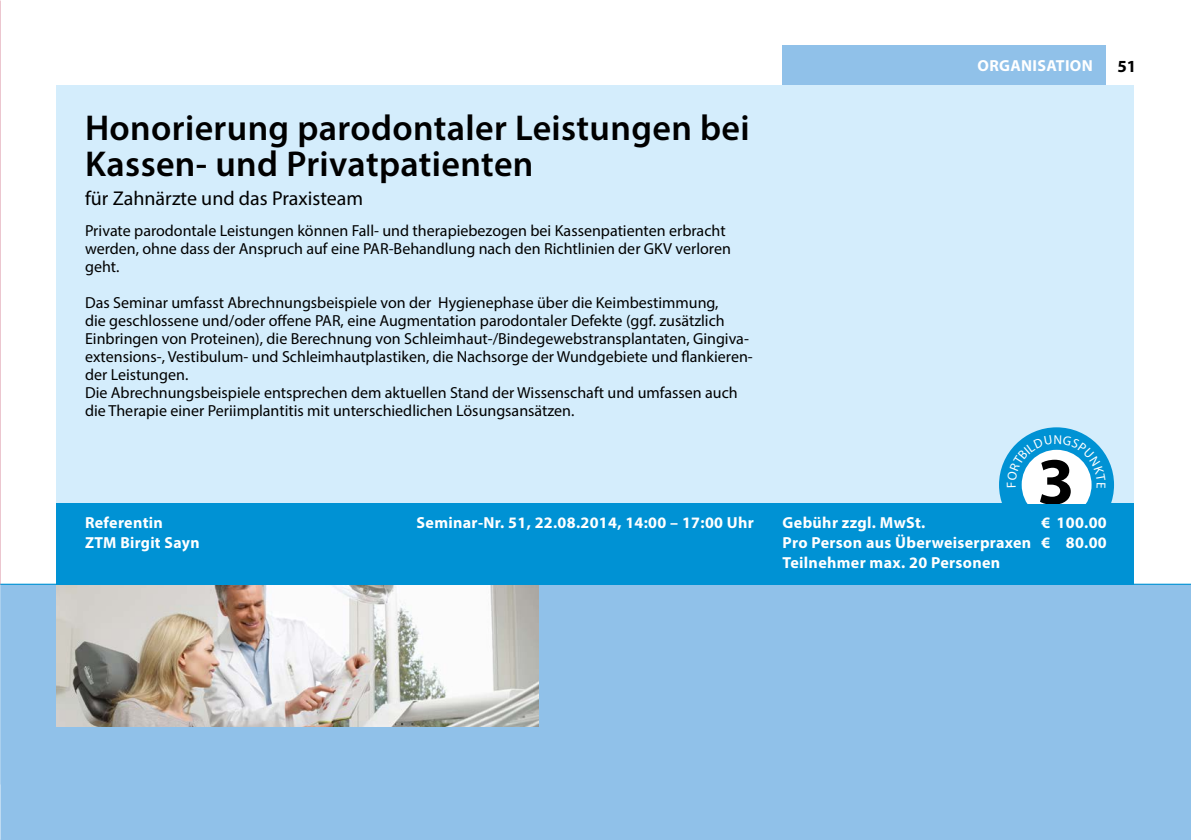
<style>
.page{position:relative;width:1191px;height:840px;background:#fff}
.page>*{position:absolute;margin:0;border:0;box-sizing:border-box;transform-origin:0 0}
.t1{font:700 67px "Myriad Pro";color:#000}
.t2{font:600 36px/36px "Myriad Pro";letter-spacing:.01em;color:#000}
.t3{font:20px "Myriad Pro";color:#000}
.t4{font:700 17px "Myriad Pro";color:#000}
.t5{font:16px/18px "Myriad Pro";color:#000}
.t6{font:700 16px/20px "Myriad Pro";letter-spacing:.02em;color:#fff;text-align:justify}
</style>
<div class="page">
<div style="left:782px;top:45px;width:324px;height:543px;background:#90c1e9"></div>
<div style="left:57px;top:85px;width:1077px;height:500px;background:#d4edfc"></div>
<div style="left:0;top:584px;width:1191px;height:255px;background:#90c1e9"></div>
<img style="left:57px;top:584px;width:482px;height:142px">
<div style="left:57px;top:503px;width:1077px;height:81px;background:#0092d4"></div>
<hr style="left:0;top:583px;width:1191px;height:1px;background:#0092d4">
<svg style="left:0;top:823px;width:1px;height:16px"></svg>
<svg style="left:999px;top:427px;width:115px;height:76px"></svg>
<h2 class="t2" style="left:85px;top:109px;width:666px">Honorierung parodontaler Leistungen bei<br>Kassen- und Privatpatienten</h2>
<p class="t3" style="left:85px;top:186px;width:280px">für Zahnärzte und das Praxisteam</p>
<p class="t5" style="left:85px;top:221px;width:647px">Private parodontale Leistungen können Fall- und therapiebezogen bei Kassenpatienten erbracht werden, ohne dass der Anspruch auf eine PAR-Behandlung nach den Richtlinien der GKV verloren geht.</p>
<p class="t5" style="left:85px;top:293px;width:669px">Das Seminar umfasst Abrechnungsbeispiele von der Hygienephase über die Keimbestimmung,<br>die geschlossene und/oder offene PAR, eine Augmentation parodontaler Defekte (ggf. zusätzlich Einbringen von Proteinen), die Berechnung von Schleimhaut-/Bindegewebstransplantaten, Gingiva&shy;extensions-, Vestibulum- und Schleimhautplastiken, die Nachsorge der Wundgebiete und flankieren&shy;der Leistungen.<br>Die Abrechnungsbeispiele entsprechen dem aktuellen Stand der Wissenschaft und umfassen auch die Therapie einer Periimplantitis mit unterschiedlichen Lösungsansätzen.</p>
<p class="t6" style="left:85px;top:512px;width:79px">Referentin</p>
<p class="t6" style="left:416px;top:512px;width:339px">Seminar-Nr. 51, 22.08.2014, 14:00 – 17:00 Uhr</p>
<p class="t6" style="left:85px;top:532px;width:116px">ZTM Birgit Sayn</p>
<p class="t6" style="left:977px;top:55px;width:117px">ORGANISATION</p>
<p class="t4" style="left:1117px;top:55px;width:20px">51</p>
<h1 class="t1" style="left:1037px;top:437px;width:39px">3</h1>
<p class="t6" style="left:782px;top:512px;width:144px">Gebühr zzgl. MwSt.</p>
<p class="t6" style="left:782px;top:512px;width:325px;text-indent:259px">€ 100.00<br>Pro Person aus Überweiserpraxen € 80.00<br>Teilnehmer max. 20 Personen</p>
</div>
